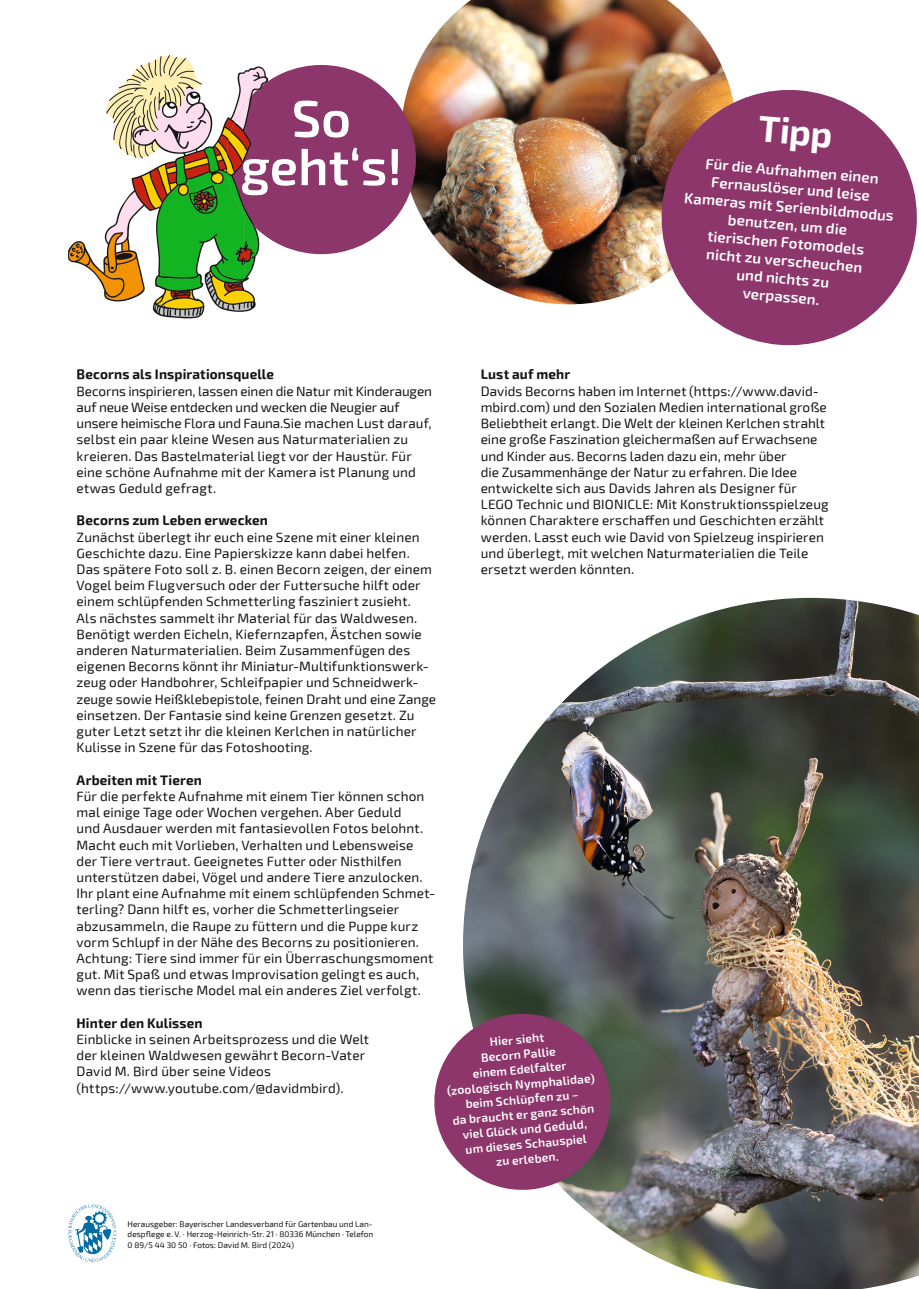
<style>
.page{position:relative;width:919px;height:1289px;background:#fff}
.page>*{position:absolute;margin:0;border:0;box-sizing:border-box;transform-origin:0 0}
.t1{font:600 51.75px/48.3px "Exo 2";color:#fff;text-align:center}
.t2{font:700 36px "Exo 2";color:#fff}
.t3{font:600 15px/18px "Exo 2";color:#fff;text-align:center}
.t4{font:13.5px/16.2px "Exo 2";letter-spacing:.005em;color:#131413}
.t5{font:700 13.5px "Exo 2";letter-spacing:.01em;color:#131413}
.t6{font:600 12px/15px "Exo 2";color:#fff;text-align:center}
.t7{font:8.25px/10.5px "Exo 2";color:#131413;text-align:justify}
</style>
<div class="page">
<svg style="left:68px;top:1204px;width:49px;height:57px"></svg>
<img style="left:463px;top:598px;width:455px;height:690px">
<img style="left:401px;top:0;width:328px;height:304px">
<div style="left:227px;top:65px;width:189px;height:189px;background:#8d366b;border-radius:50%"></div>
<img style="left:68px;top:55px;width:176px;height:264px">
<img style="left:245px;top:66px;width:20px;height:5px">
<img style="left:244px;top:248px;width:15px;height:64px">
<img style="left:227px;top:71px;width:61px;height:177px">
<img style="left:242px;top:147px;width:46px;height:48px">
<svg style="left:656px;top:84px;width:261px;height:262px;fill:#8d366b"></svg>
<svg style="left:434px;top:1009px;width:180px;height:184px;background:#925479"></svg>
<h1 class="t1" style="left:240px;top:92px;width:163px">So geht‘s!</h1>
<h2 class="t2" style="left:761px;top:102px;width:76px;rotate:5deg">Tipp</h2>
<p class="t3" style="left:688px;top:152px;width:212px;rotate:5deg">Für die Aufnahmen einen<br>Fernauslöser und leise<br>Kameras mit Serienbildmodus benutzen, um die<br>tierischen Fotomodels<br>nicht zu verscheuchen<br>und nichts zu<br>verpassen.</p>
<p class="t5" style="left:77px;top:364px;width:199px">Becorns als Inspirationsquelle</p>
<p class="t4" style="left:77px;top:382px;width:357px">Becorns inspirieren, lassen einen die Natur mit Kinderaugen auf neue Weise entdecken und wecken die Neugier auf unsere heimische Flora und Fauna.Sie machen Lust darauf, selbst ein paar kleine Wesen aus Naturmaterialien zu kreieren. Das Bastelmaterial liegt vor der Haustür. Für eine schöne Aufnahme mit der Kamera ist Planung und etwas Geduld gefragt.</p>
<p class="t5" style="left:77px;top:510px;width:193px">Becorns zum Leben erwecken</p>
<p class="t4" style="left:77px;top:528px;width:361px">Zunächst überlegt ihr euch eine Szene mit einer kleinen Geschichte dazu. Eine Papierskizze kann dabei helfen.<br>Das spätere Foto soll z. B. einen Becorn zeigen, der einem Vogel beim Flugversuch oder der Futtersuche hilft oder einem schlüpfenden Schmetterling fasziniert zusieht.<br>Als nächstes sammelt ihr Material für das Waldwesen.<br>Benötigt werden Eicheln, Kiefernzapfen, Ästchen sowie anderen Naturmaterialien. Beim Zusammenfügen des eigenen Becorns könnt ihr Miniatur-Multifunktionswerk&shy;zeug oder Handbohrer, Schleifpapier und Schneidwerk&shy;zeuge sowie Heißklebepistole, feinen Draht und eine Zange einsetzen. Der Fantasie sind keine Grenzen gesetzt. Zu guter Letzt setzt ihr die kleinen Kerlchen in natürlicher Kulisse in Szene für das Fotoshooting.</p>
<p class="t5" style="left:77px;top:769px;width:127px">Arbeiten mit Tieren</p>
<p class="t4" style="left:77px;top:787px;width:360px">Für die perfekte Aufnahme mit einem Tier können schon mal einige Tage oder Wochen vergehen. Aber Geduld<br>und Ausdauer werden mit fantasievollen Fotos belohnt.<br>Macht euch mit Vorlieben, Verhalten und Lebensweise der Tiere vertraut. Geeignetes Futter oder Nisthilfen unterstützen dabei, Vögel und andere Tiere anzulocken.<br>Ihr plant eine Aufnahme mit einem schlüpfenden Schmet&shy;terling? Dann hilft es, vorher die Schmetterlingseier abzusammeln, die Raupe zu füttern und die Puppe kurz vorm Schlupf in der Nähe des Becorns zu positionieren.<br>Achtung: Tiere sind immer für ein Überraschungsmoment gut. Mit Spaß und etwas Improvisation gelingt es auch, wenn das tierische Model mal ein anderes Ziel verfolgt.</p>
<p class="t5" style="left:77px;top:1012px;width:127px">Hinter den Kulissen</p>
<p class="t4" style="left:77px;top:1030px;width:294px">Einblicke in seinen Arbeitsprozess und die Welt der kleinen Waldwesen gewährt Becorn-Vater David M. Bird über seine Videos (https://www.youtube.com/@davidmbird).</p>
<p class="t5" style="left:480px;top:364px;width:91px">Lust auf mehr</p>
<p class="t4" style="left:480px;top:382px;width:349px">Davids Becorns haben im Internet (https://www.david&shy;mbird.com) und den Sozialen Medien international große Beliebtheit erlangt. Die Welt der kleinen Kerlchen strahlt eine große Faszination gleichermaßen auf Erwachsene und Kinder aus. Becorns laden dazu ein, mehr über<br>die Zusammenhänge der Natur zu erfahren. Die Idee entwickelte sich aus Davids Jahren als Designer für LEGO Technic und BIONICLE: Mit Konstruktionsspielzeug können Charaktere erschaffen und Geschichten erzählt werden. Lasst euch wie David von Spielzeug inspirieren und überlegt, mit welchen Naturmaterialien die Teile ersetzt werden könnten.</p>
<p class="t6" style="left:442px;top:1037px;width:150px;rotate:-5deg">Hier sieht<br>Becorn Pallie<br>einem Edelfalter (zoologisch Nymphalidae) beim Schlüpfen zu –<br>da braucht er ganz schön viel Glück und Geduld,<br>um dieses Schauspiel<br>zu erleben.</p>
<p class="t7" style="left:128px;top:1218px;width:247px">Herausgeber: Bayerischer Landesverband für Gartenbau und Lan&shy;despflege e. V. · Herzog-Heinrich-Str. 21 · 80336 München · Telefon 0 89/5 44 30 50 · Fotos: David M. Bird (2024)</p>
</div>
